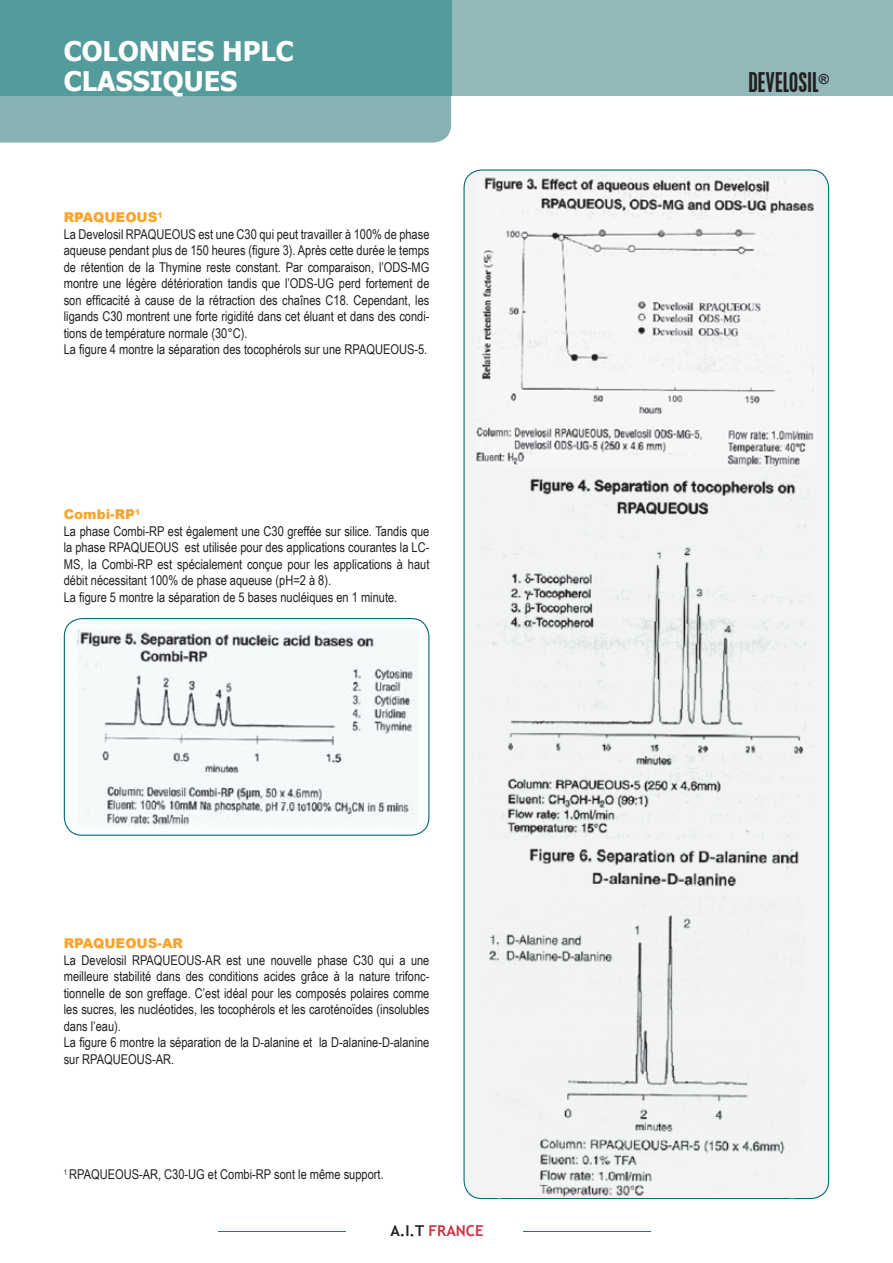
<style>
.page{position:relative;width:893px;height:1263px;background:#fff}
.page>*{position:absolute;margin:0;border:0;box-sizing:border-box;transform-origin:0 0}
.t1{font:700 27px/30px "Tahoma";color:#fff}
.t2{font:condensed 24px "Placard";letter-spacing:.01em;color:#231f20}
.t3{font:700 15px "Trebuchet MS";color:#ce3243}
.t4{font:13.5px/16.5px "Arial Narrow";color:#231f20}
.t5{font:900 13.5px "Arial";color:#f9a42a}
.s1{color:#231f20}
</style>
<div class="page">
<div style="left:451px;top:0;width:442px;height:95px;background:#92b9ba"></div>
<div style="left:0;top:95px;width:451px;height:48px;background:#87b3b4"></div>
<div style="left:0;top:0;width:451px;height:95px;background:#539c9b"></div>
<hr style="left:218px;top:1231px;width:127px;height:1px;background:#008480">
<hr style="left:523px;top:1231px;width:128px;height:1px;background:#008480">
<svg style="left:463px;top:169px;width:366px;height:1030px;fill:#f5f5f6"></svg>
<svg style="left:64px;top:618px;width:365px;height:218px;fill:#f6f9fa"></svg>
<img style="left:476px;top:473px;width:338px;height:366px">
<img style="left:486px;top:845px;width:321px;height:353px">
<img style="left:497px;top:1198px;width:298px;height:1px">
<h1 class="t1" style="left:64px;top:35px;width:232px">COLONNES HPLC<br>CLASSIQUES</h1>
<p class="t5" style="left:64px;top:208px;width:101px">RPAQUEOUS<sup>1</sup></p>
<p class="t4" style="left:64px;top:225px;width:367px">La Develosil RPAQUEOUS est une C30 qui peut travailler à 100% de phase aqueuse pendant plus de 150 heures (figure 3). Après cette durée le temps de rétention de la Thymine reste constant. Par comparaison, l’ODS-MG montre une légère détérioration tandis que l’ODS-UG perd fortement de son efficacité à cause de la rétraction des chaînes C18. Cependant, les ligands C30 montrent une forte rigidité dans cet éluant et dans des condi&shy;tions de température normale (30°C).<br>La figure 4 montre la séparation des tocophérols sur une RPAQUEOUS-5.</p>
<p class="t5" style="left:64px;top:505px;width:78px">Combi-RP<sup>1</sup></p>
<p class="t4" style="left:64px;top:522px;width:367px">La phase Combi-RP est également une C30 greffée sur silice. Tandis que la phase RPAQUEOUS est utilisée pour des applications courantes la LC-MS, la Combi-RP est spécialement conçue pour les applications à haut débit nécessitant 100% de phase aqueuse (pH=2 à 8).<br>La figure 5 montre la séparation de 5 bases nucléiques en 1 minute.</p>
<p class="t5" style="left:64px;top:934px;width:121px">RPAQUEOUS-AR</p>
<p class="t4" style="left:64px;top:951px;width:367px">La Develosil RPAQUEOUS-AR est une nouvelle phase C30 qui a une meilleure stabilité dans des conditions acides grâce à la nature trifonc&shy;tionnelle de son greffage. C’est idéal pour les composés polaires comme les sucres, les nucléotides, les tocophérols et les caroténoïdes (insolubles dans l’eau).<br>La figure 6 montre la séparation de la D-alanine et la D-alanine-D-alanine sur RPAQUEOUS-AR.</p>
<p class="t4" style="left:64px;top:1166px;width:321px"><sup>1</sup> RPAQUEOUS-AR, C30-UG et Combi-RP sont le même support.</p>
<p class="t3" style="left:390px;top:1221px;width:95px"><span class="s1">A.I.T</span> FRANCE</p>
<h2 class="t2" style="left:748px;top:68px;width:82px">DEVELOSIL<sup>®</sup></h2>
</div>
